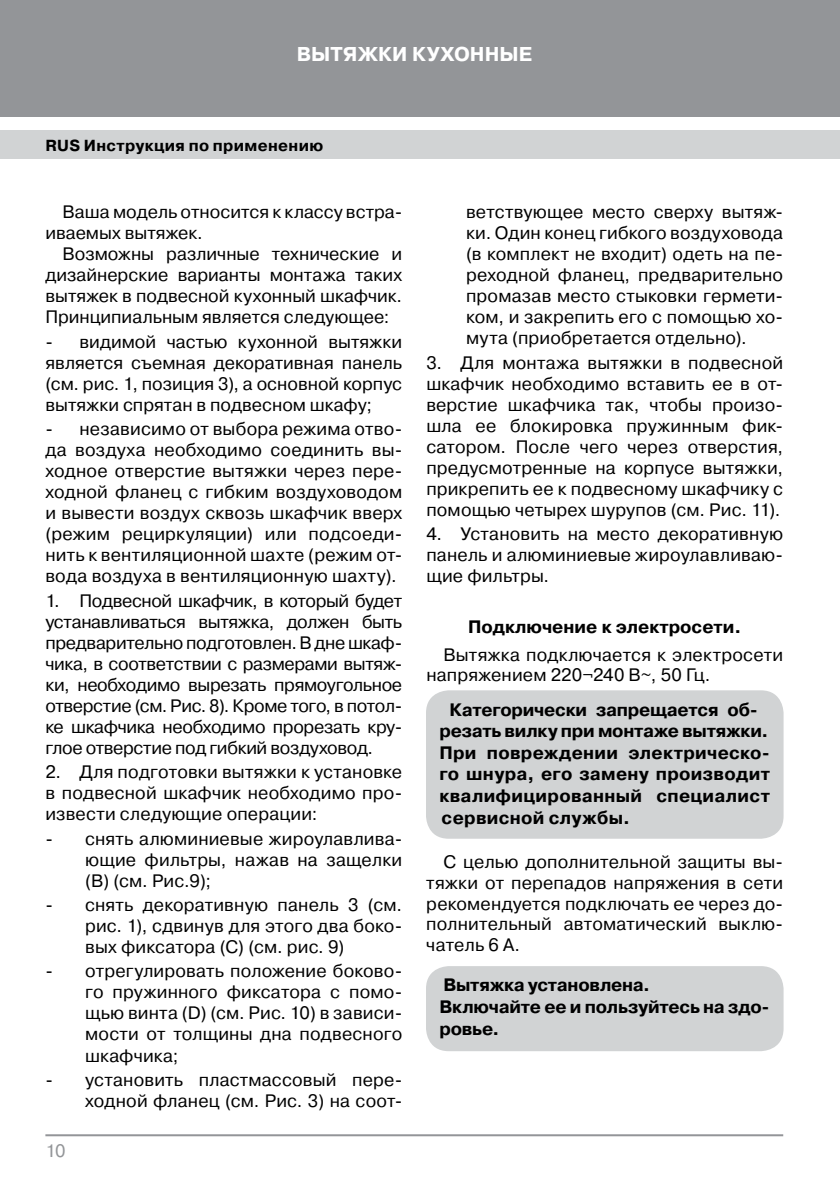
<style>
.page{position:relative;width:840px;height:1191px;background:#fff}
.page>*{position:absolute;margin:0;border:0;box-sizing:border-box;transform-origin:0 0}
.t1{font:700 20px "Pragmatica C";letter-spacing:.005em;color:#fff}
.t2{font:18px/21px "Pragmatica C";letter-spacing:.01em;color:#000;text-align:justify}
.t3{font:700 18px/21.6px "Pragmatica C";color:#000}
.t4{font:18px "Pragmatica C";color:#939598}
.t5{font:700 16px "Pragmatica C";letter-spacing:.02em;color:#000}
</style>
<div class="page">
<div style="left:0;top:0;width:839px;height:116px;background:#939598"></div>
<div style="left:0;top:130px;width:839px;height:29px;background:#d1d3d4"></div>
<hr style="left:45px;top:1134px;width:737px;height:2px;background:#939598">
<hr style="left:839px;top:0;width:1px;height:116px;background:#939598">
<div style="left:426px;top:690px;width:357px;height:148px;background:#d1d3d4;border-radius:23px"></div>
<div style="left:426px;top:966px;width:357px;height:85px;background:#d1d3d4;border-radius:23px"></div>
<p class="t1" style="left:296px;top:43px;width:236px">ВЫТЯЖКИ КУХОННЫЕ</p>
<p class="t5" style="left:45px;top:136px;width:279px">RUS Инструкция по применению</p>
<p class="t2" style="left:45px;top:201px;width:358px;text-indent:17px">Ваша модель относится к классу встра&shy;иваемых вытяжек.</p>
<p class="t2" style="left:45px;top:243px;width:358px;text-indent:17px">Возможны различные технические и дизайнерские варианты монтажа таких вытяжек в подвесной кухонный шкафчик.<br>Принципиальным является следующее:</p>
<p class="t2" style="left:45px;top:331px;width:358px">- видимой частью кухонной вытяжки является съемная декоративная панель (см. рис. 1, позиция 3), а основной корпус вытяжки спрятан в подвесном шкафу;</p>
<p class="t2" style="left:45px;top:418px;width:358px">- независимо от выбора режима отво&shy;да воздуха необходимо соединить вы&shy;ходное отверстие вытяжки через пере&shy;ходной фланец с гибким воздуховодом и вывести воздух сквозь шкафчик вверх (режим рециркуляции) или подсоеди&shy;нить к вентиляционной шахте (режим от&shy;вода воздуха в вентиляционную шахту).</p>
<p class="t2" style="left:45px;top:590px;width:358px">1. Подвесной шкафчик, в который будет устанавливаться вытяжка, должен быть предварительно подготовлен. В дне шкаф&shy;чика, в соответствии с размерами вытяж&shy;ки, необходимо вырезать прямоугольное отверстие (см. Рис. 8). Кроме того, в потол&shy;ке шкафчика необходимо прорезать кру&shy;глое отверстие под гибкий воздуховод.</p>
<p class="t2" style="left:45px;top:761px;width:358px">2. Для подготовки вытяжки к установке в подвесной шкафчик необходимо про&shy;извести следующие операции:</p>
<p class="t2" style="left:85px;top:828px;width:318px;text-indent:-40px">- снять алюминиевые жироулавлива&shy;ющие фильтры, нажав на защелки (В) (см. Рис.9);</p>
<p class="t2" style="left:85px;top:894px;width:318px;text-indent:-40px">- снять декоративную панель 3 (см. рис. 1), сдвинув для этого два боко&shy;вых фиксатора (С) (см. рис. 9)</p>
<p class="t2" style="left:85px;top:961px;width:318px;text-indent:-40px">- отрегулировать положение боково&shy;го пружинного фиксатора с помо&shy;щью винта (D) (см. Рис. 10) в зависи&shy;мости от толщины дна подвесного шкафчика;</p>
<p class="t2" style="left:45px;top:1069px;width:358px;text-align:right">- установить пластмассовый пере&shy;ходной фланец (см. Рис. 3) на соот-</p>
<p class="t4" style="left:45px;top:1140px;width:22px">10</p>
<p class="t2" style="left:466px;top:202px;width:318px">ветствующее место сверху вытяж&shy;ки. Один конец гибкого воздуховода (в комплект не входит) одеть на пе&shy;реходной фланец, предварительно промазав место стыковки гермети&shy;ком, и закрепить его с помощью хо&shy;мута (приобретается отдельно).</p>
<p class="t2" style="left:426px;top:352px;width:358px">3. Для монтажа вытяжки в подвесной шкафчик необходимо вставить ее в от&shy;верстие шкафчика так, чтобы произо&shy;шла ее блокировка пружинным фик&shy;сатором. После чего через отверстия, предусмотренные на корпусе вытяжки, прикрепить ее к подвесному шкафчику с помощью четырех шурупов (см. Рис. 11).</p>
<p class="t2" style="left:426px;top:524px;width:358px">4. Установить на место декоративную панель и алюминиевые жироулавливаю&shy;щие фильтры.</p>
<p class="t3" style="left:468px;top:616px;width:275px">Подключение к электросети.</p>
<p class="t2" style="left:426px;top:644px;width:358px;text-indent:17px">Вытяжка подключается к электросети напряжением 220¬240 В~, 50 Гц.</p>
<p class="t3" style="left:439px;top:698px;width:332px;text-indent:10px">Категорически запрещается об&shy;резать вилку при монтаже вытяжки.<br>При повреждении электрическо&shy;го шнура, его замену производит квалифицированный специалист сервисной службы.</p>
<p class="t2" style="left:426px;top:851px;width:358px;text-indent:17px">С целью дополнительной защиты вы&shy;тяжки от перепадов напряжения в сети рекомендуется подключать ее через до&shy;полнительный автоматический выклю&shy;чатель 6 А.</p>
<p class="t3" style="left:439px;top:974px;width:331px">Вытяжка установлена.<br>Включайте ее и пользуйтесь на здо&shy;ровье.</p>
</div>
